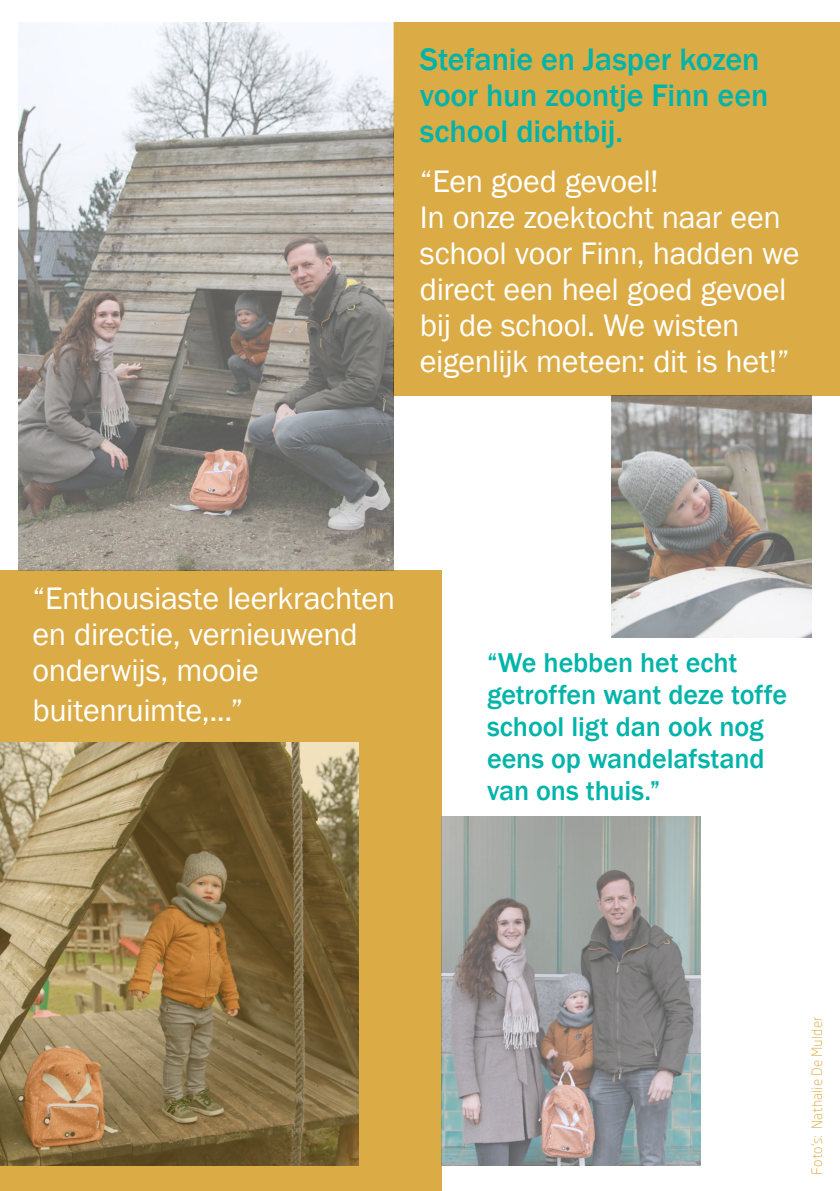
<style>
.page{position:relative;width:840px;height:1191px;background:#fff}
.page>*{position:absolute;margin:0;border:0;box-sizing:border-box;transform-origin:0 0}
.t1{font:32px/36px "Franklin Gothic";letter-spacing:-.01em;color:#fff}
.t2{font:500 32px/36px "Franklin Gothic";letter-spacing:-.005em;color:#00b4a9}
.t3{font:500 28px/32px "Franklin Gothic";letter-spacing:-.005em;color:#00b4a9}
.t4{font:300 14px "Neo Sans";letter-spacing:.02em;color:#dbac46}
</style>
<div class="page">
<div style="left:0;top:570px;width:441px;height:621px;background:#dbac46"></div>
<div style="left:393px;top:23px;width:446px;height:373px;background:#dbac46"></div>
<img style="left:18px;top:23px;width:375px;height:547px">
<img style="left:0;top:743px;width:358px;height:422px">
<img style="left:611px;top:396px;width:200px;height:242px">
<img style="left:441px;top:816px;width:259px;height:349px">
<p class="t2" style="left:420px;top:41px;width:350px">Stefanie en Jasper kozen voor hun zoontje Finn een school dichtbij.</p>
<p class="t1" style="left:420px;top:164px;width:381px">“Een goed gevoel!<br>In onze zoektocht naar een school voor Finn, hadden we direct een heel goed gevoel bij de school. We wisten eigenlijk meteen: dit is het!”</p>
<p class="t1" style="left:33px;top:581px;width:364px">“Enthousiaste leerkrachten en directie, vernieuwend onderwijs, mooie</p>
<p class="t1" style="left:33px;top:693px;width:212px">buitenruimte,...”</p>
<p class="t3" style="left:486px;top:647px;width:301px">“We hebben het echt getroffen want deze toffe school ligt dan ook nog eens op wandelafstand van ons thuis.”</p>
<p class="t4" style="left:808px;top:1174px;width:159px;rotate:-90deg">Foto’s: Nathalie De Mulder</p>
</div>
